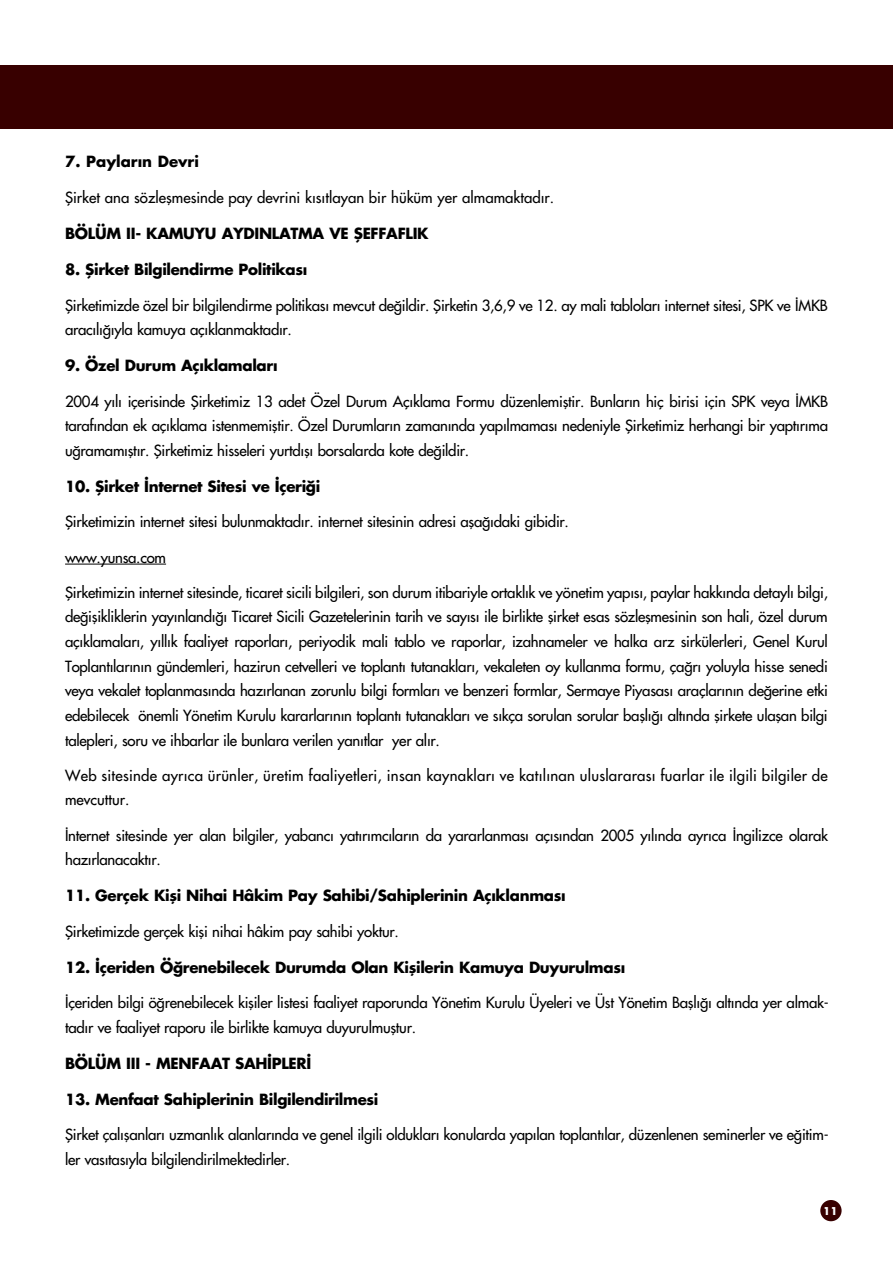
<style>
.page{position:relative;width:893px;height:1263px;background:#fff}
.page>*{position:absolute;margin:0;border:0;box-sizing:border-box;transform-origin:0 0}
.t1{font:15px/24.6px "Futura T";letter-spacing:-.015em;color:#000}
.t2{font:15px "Futura T Bold";letter-spacing:-.02em;color:#000}
.t3{font:15px/24.6px "Futura T";letter-spacing:.015em;color:#000}
.t4{font:15px "Futura T Bold";color:#000}
.t5{font:10.5px "Futura T Bold";color:#fff}
</style>
<div class="page">
<div style="left:0;top:65px;width:892px;height:63px;background:#380000"></div>
<div style="left:820px;top:1200px;width:21px;height:21px;background:#380000;border-radius:50%"></div>
<hr style="left:65px;top:564px;width:101px;height:1px;background:#000">
<p class="t4" style="left:65px;top:155px;width:135px">7. Paylar›n Devri</p>
<p class="t1" style="left:65px;top:186px;width:490px">fiirket ana sözleflmesinde pay devrini k›s›tlayan bir hüküm yer almamaktad›r.</p>
<p class="t2" style="left:65px;top:227px;width:365px">BÖLÜM II- KAMUYU AYDINLATMA VE fiEFFAFLIK</p>
<p class="t2" style="left:65px;top:263px;width:244px">8. fiirket Bilgilendirme Politikas›</p>
<p class="t1" style="left:65px;top:294px;width:764px">fiirketimizde özel bir bilgilendirme politikas› mevcut de¤ildir. fiirketin 3,6,9 ve 12. ay mali tablolar› internet sitesi, SPK ve ‹MKB arac›l›¤›yla kamuya aç›klanmaktad›r.</p>
<p class="t2" style="left:65px;top:359px;width:214px">9. Özel Durum Aç›klamalar›</p>
<p class="t1" style="left:65px;top:390px;width:764px;text-align:justify">2004 y›l› içerisinde fiirketimiz 13 adet Özel Durum Aç›klama Formu düzenlemifltir. Bunlar›n hiç birisi için SPK veya ‹MKB taraf›ndan ek aç›klama istenmemifltir. Özel Durumlar›n zaman›nda yap›lmamas› nedeniyle fiirketimiz herhangi bir yapt›r›ma u¤ramam›flt›r. fiirketimiz hisseleri yurtd›fl› borsalarda kote de¤ildir.</p>
<p class="t2" style="left:65px;top:480px;width:257px">10. fiirket ‹nternet Sitesi ve ‹çeri¤i</p>
<p class="t1" style="left:65px;top:511px;width:505px">fiirketimizin internet sitesi bulunmaktad›r. internet sitesinin adresi afla¤›daki gibidir.</p>
<p class="t1" style="left:65px;top:546px;width:102px">www.yunsa.com</p>
<p class="t1" style="left:65px;top:581px;width:764px;text-align:justify">fiirketimizin internet sitesinde, ticaret sicili bilgileri, son durum itibariyle ortakl›k ve yönetim yap›s›, paylar hakk›nda detayl› bilgi, de¤iflikliklerin yay›nland›¤› Ticaret Sicili Gazetelerinin tarih ve say›s› ile birlikte flirket esas sözleflmesinin son hali, özel durum aç›klamalar›, y›ll›k faaliyet raporlar›, periyodik mali tablo ve raporlar, izahnameler ve halka arz sirkülerleri, Genel Kurul Toplant›lar›n›n gündemleri, hazirun cetvelleri ve toplant› tutanaklar›, vekaleten oy kullanma formu, ça¤r› yoluyla hisse senedi veya vekalet toplanmas›nda haz›rlanan zorunlu bilgi formlar› ve benzeri formlar, Sermaye Piyasas› araçlar›n›n de¤erine etki edebilecek önemli Yönetim Kurulu kararlar›n›n toplant› tutanaklar› ve s›kça sorulan sorular bafll›¤› alt›nda flirkete ulaflan bilgi talepleri, soru ve ihbarlar ile bunlara verilen yan›tlar yer al›r.</p>
<p class="t3" style="left:65px;top:764px;width:764px">Web sitesinde ayr›ca ürünler, üretim faaliyetleri, insan kaynaklar› ve kat›l›nan uluslararas› fuarlar ile ilgili bilgiler de mevcuttur.</p>
<p class="t1" style="left:65px;top:824px;width:764px">‹nternet sitesinde yer alan bilgiler, yabanc› yat›r›mc›lar›n da yararlanmas› aç›s›ndan 2005 y›l›nda ayr›ca ‹ngilizce olarak haz›rlanacakt›r.</p>
<p class="t2" style="left:65px;top:889px;width:502px">11. Gerçek Kifli Nihai Hâkim Pay Sahibi/Sahiplerinin Aç›klanmas›</p>
<p class="t1" style="left:65px;top:920px;width:335px">fiirketimizde gerçek kifli nihai hâkim pay sahibi yoktur.</p>
<p class="t2" style="left:65px;top:960px;width:561px">12. ‹çeriden Ö¤renebilecek Durumda Olan Kiflilerin Kamuya Duyurulmas›</p>
<p class="t1" style="left:65px;top:991px;width:765px">‹çeriden bilgi ö¤renebilecek kifliler listesi faaliyet raporunda Yönetim Kurulu Üyeleri ve Üst Yönetim Bafll›¤› alt›nda yer almak&shy;tad›r ve faaliyet raporu ile birlikte kamuya duyurulmufltur.</p>
<p class="t2" style="left:65px;top:1056px;width:247px">BÖLÜM III - MENFAAT SAH‹PLER‹</p>
<p class="t2" style="left:65px;top:1092px;width:315px">13. Menfaat Sahiplerinin Bilgilendirilmesi</p>
<p class="t1" style="left:65px;top:1123px;width:765px">fiirket çal›flanlar› uzmanl›k alanlar›nda ve genel ilgili olduklar› konularda yap›lan toplant›lar, düzenlenen seminerler ve e¤itim&shy;ler vas›tas›yla bilgilendirilmektedirler.</p>
<p class="t5" style="left:823px;top:1206px;width:16px">11</p>
</div>
